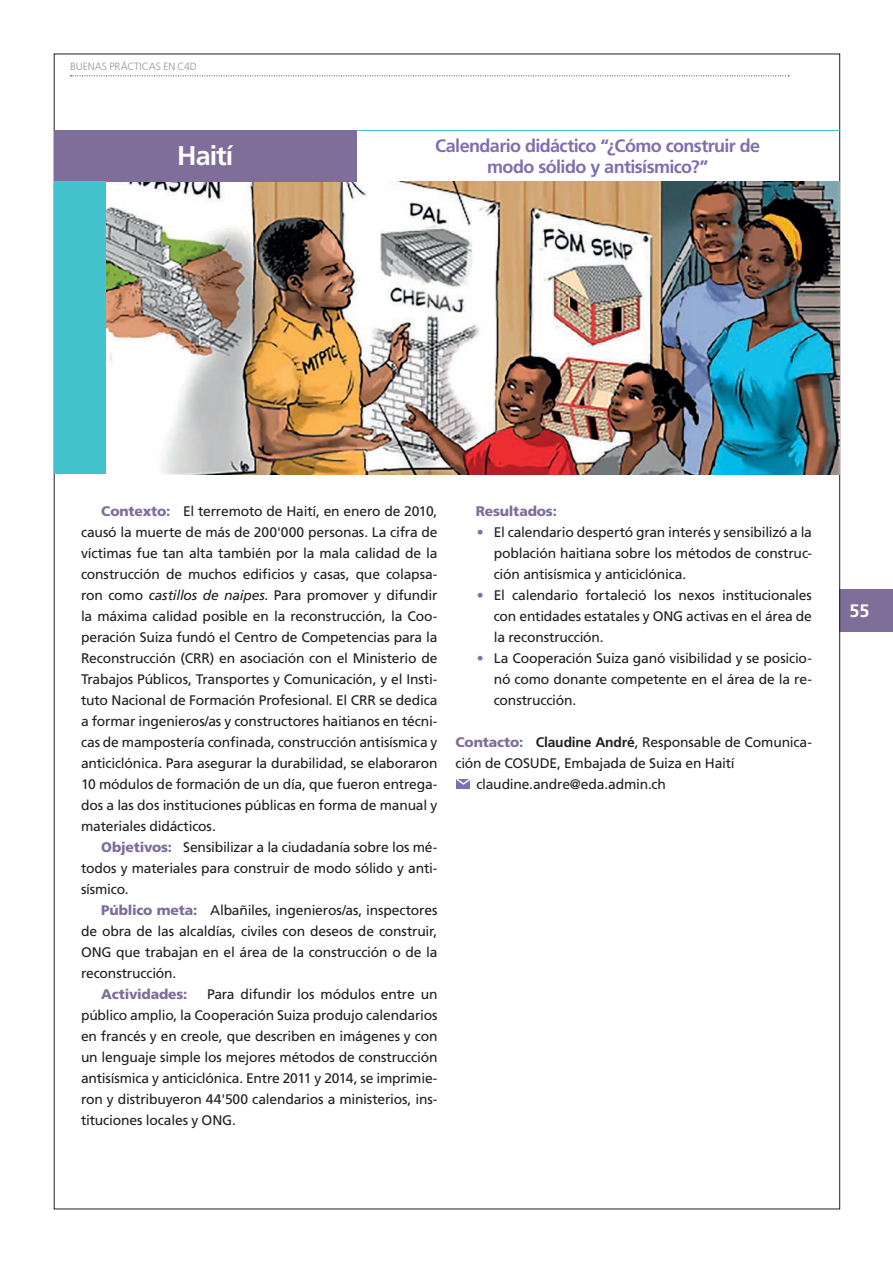
<style>
.page{position:relative;width:893px;height:1263px;background:#fff}
.page>*{position:absolute;margin:0;border:0;box-sizing:border-box;transform-origin:0 0}
.encabezado_rojo{font:700 27px "Frutiger LT Std";letter-spacing:-.035em;color:#fff}
.t1{font:700 18px/21.6px "Frutiger LT Std";letter-spacing:-.03em;color:#806eb1;text-align:center}
.t2{font:700 18px "Frutiger LT Std";color:#fff}
.Parrafo_guia{font:13.8px/21px "Frutiger LT Std";letter-spacing:-.015em;color:#231f20;text-align:justify}
.Mail{font:13.8px "Frutiger LT Std";letter-spacing:-.015em;color:#231f20}
.Parrafo_guia-2{font:900 13.8px "Frutiger LT Std";letter-spacing:-.01em;color:#7f6d9a}
.t3{font:300 10.5px "Frutiger LT Std";letter-spacing:-.005em;color:#939598}
.s1{font-weight:900;color:#7f6d9a}
.s2{font-style:italic}
.s3{color:#806eb1}
.s4{font-weight:700}
</style>
<div class="page">
<div style="left:839px;top:589px;width:54px;height:42px;background:#7f6d9a"></div>
<svg style="left:71px;top:75px;width:718px;height:1px"></svg>
<img style="left:105px;top:182px;width:734px;height:292px">
<div style="left:54px;top:130px;width:302px;height:51px;background:#7f6d9a"></div>
<div style="left:54px;top:182px;width:51px;height:292px;background:#44c2ce"></div>
<hr style="left:356px;top:130px;width:484px;height:1px;background:#44c2ce">
<div style="left:457px;top:779px;width:13px;height:10px;background:#806eb1"></div>
<svg style="left:456px;top:779px;width:14px;height:7px"></svg>
<p class="t3" style="left:70px;top:61px;width:128px">BUENAS PRÁCTICAS EN C4D</p>
<p class="encabezado_rojo" style="left:177px;top:140px;width:58px">Haití</p>
<p class="t1" style="left:435px;top:135px;width:326px">Calendario didáctico “¿Cómo construir de modo sólido y antisísmico?”</p>
<p class="Parrafo_guia" style="left:81px;top:501px;width:358px;text-indent:20px"><span class="s1">Contexto:</span> El terremoto de Haití, en enero de 2010, causó la muerte de más de 200'000 personas. La cifra de víctimas fue tan alta también por la mala calidad de la construcción de muchos edificios y casas, que colapsa&shy;ron como <span class="s2">castillos de naipes</span>. Para promover y difundir la máxima calidad posible en la reconstrucción, la Coo&shy;peración Suiza fundó el Centro de Competencias para la Reconstrucción (CRR) en asociación con el Ministerio de Trabajos Públicos, Transportes y Comunicación, y el Insti&shy;tuto Nacional de Formación Profesional. El CRR se dedica a formar ingenieros/as y constructores haitianos en técni&shy;cas de mampostería confinada, construcción antisísmica y anticiclónica. Para asegurar la durabilidad, se elaboraron 10 módulos de formación de un día, que fueron entrega&shy;dos a las dos instituciones públicas en forma de manual y materiales didácticos.</p>
<p class="Parrafo_guia" style="left:81px;top:837px;width:358px;text-indent:20px"><span class="s1">Objetivos:</span> Sensibilizar a la ciudadanía sobre los mé&shy;todos y materiales para construir de modo sólido y anti&shy;sísmico.</p>
<p class="Parrafo_guia" style="left:81px;top:900px;width:358px;text-indent:20px"><span class="s1">Público meta:</span> Albañiles, ingenieros/as, inspectores de obra de las alcaldías, civiles con deseos de construir, ONG que trabajan en el área de la construcción o de la reconstrucción.</p>
<p class="Parrafo_guia-2" style="left:101px;top:986px;width:88px">Actividades:</p>
<p class="Parrafo_guia" style="left:81px;top:984px;width:358px;text-indent:126px">Para difundir los módulos entre un público amplio, la Cooperación Suiza produjo calendarios en francés y en creole, que describen en imágenes y con un lenguaje simple los mejores métodos de construcción antisísmica y anticiclónica. Entre 2011 y 2014, se imprimie&shy;ron y distribuyeron 44'500 calendarios a ministerios, ins&shy;tituciones locales y ONG.</p>
<p class="Parrafo_guia-2" style="left:476px;top:503px;width:83px">Resultados:</p>
<p class="Parrafo_guia" style="left:494px;top:522px;width:320px;text-indent:-17px"><span class="s3">•</span> El calendario despertó gran interés y sensibilizó a la población haitiana sobre los métodos de construc&shy;ción antisísmica y anticiclónica.</p>
<p class="Parrafo_guia" style="left:494px;top:585px;width:320px;text-indent:-17px"><span class="s3">•</span> El calendario fortaleció los nexos institucionales con entidades estatales y ONG activas en el área de la reconstrucción.</p>
<p class="Parrafo_guia" style="left:494px;top:648px;width:320px;text-indent:-17px"><span class="s3">•</span> La Cooperación Suiza ganó visibilidad y se posicio&shy;nó como donante competente en el área de la re&shy;construcción.</p>
<p class="Parrafo_guia" style="left:455px;top:732px;width:358px"><span class="s1">Contacto:</span> <span class="s4">Claudine André</span>, Responsable de Comunica&shy;ción de COSUDE, Embajada de Suiza en Haití</p>
<p class="Mail" style="left:476px;top:776px;width:191px">claudine.andre@eda.admin.ch</p>
<h2 class="t2" style="left:849px;top:600px;width:22px">55</h2>
</div>
